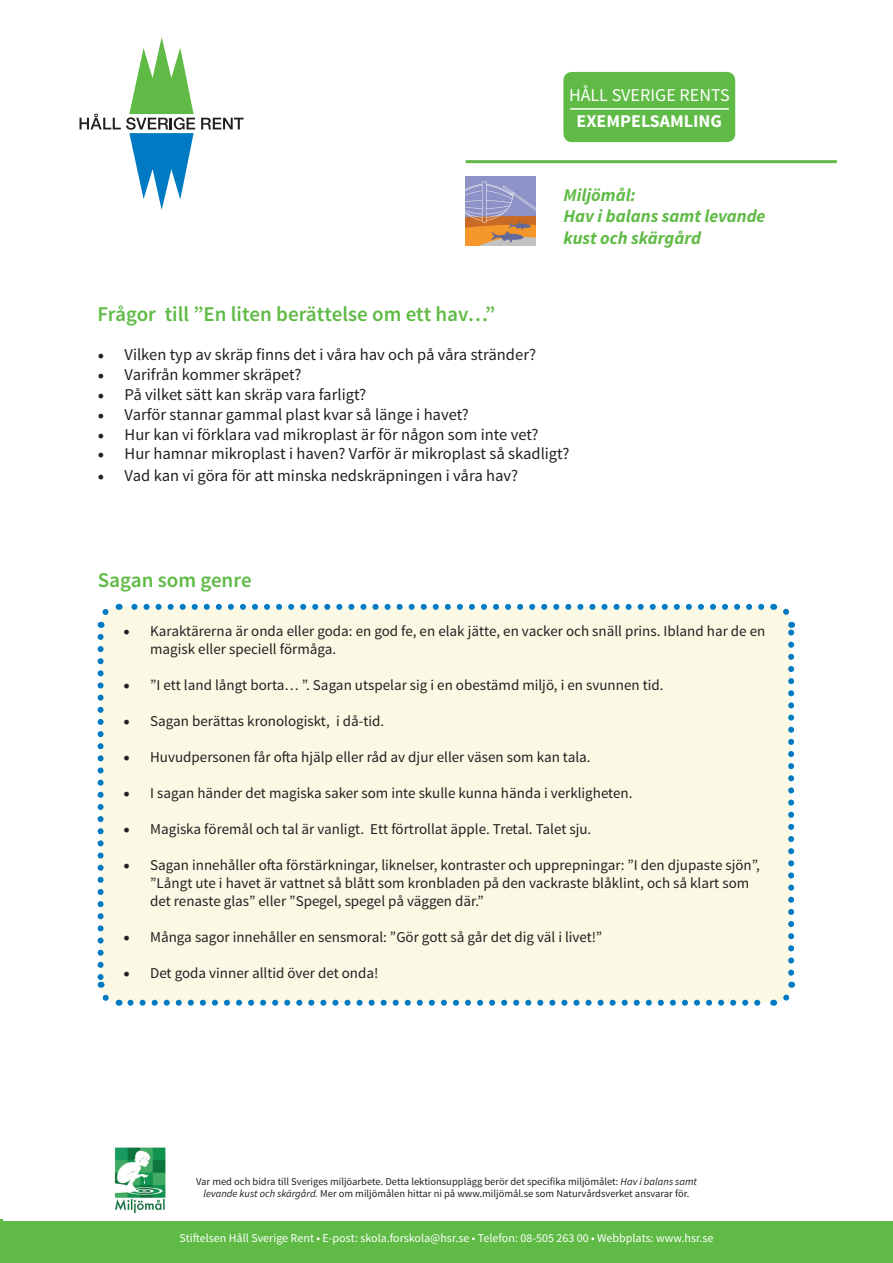
<style>
.page{position:relative;width:893px;height:1263px;background:#fff}
.page>*{position:absolute;margin:0;border:0;box-sizing:border-box;transform-origin:0 0}
.t1{font:600 21px "Source Sans Pro";color:#60bb46}
.t2{font:italic 700 18px/21.6px "Source Sans Pro";color:#60bb46}
.t3{font:18px "Source Sans Pro";color:#fff}
.t4{font:700 18px "Source Sans Pro";color:#fff}
.t5{font:16.5px "Source Sans Pro";color:#231f20}
.t6{font:15px/18px "Source Sans Pro";color:#231f20}
.t7{font:12px "Source Sans Pro";color:#fff}
.t8{font:10.5px/12.6px "Source Sans Pro";color:#231f20;text-align:center}
.s1{font-family:"Minion Pro";font-size:18px}
.s2{font-style:italic}
</style>
<div class="page">
<svg style="left:201px;top:118px;width:43px;height:11px"></svg>
<svg style="left:80px;top:37px;width:115px;height:173px"></svg>
<hr style="left:466px;top:160px;width:371px;height:3px;background:#60bb46">
<div style="left:563px;top:72px;width:172px;height:70px;background:#60bb46;border-radius:9px"></div>
<div style="left:0;top:1220px;width:893px;height:43px;background:#60bb46"></div>
<hr style="left:570px;top:108px;width:159px;height:2px;background:#fff">
<div style="left:101px;top:607px;width:690px;height:396px;background:#fbf9e4;border-radius:18px"></div>
<svg style="left:130px;top:1000px;width:631px;height:6px"></svg>
<svg style="left:97px;top:637px;width:23px;height:369px"></svg>
<svg style="left:773px;top:982px;width:23px;height:24px"></svg>
<svg style="left:772px;top:603px;width:23px;height:370px"></svg>
<svg style="left:97px;top:603px;width:664px;height:25px"></svg>
<img style="left:466px;top:176px;width:69px;height:70px">
<div style="left:3px;top:1131px;width:890px;height:90px;background:#fff"></div>
<img style="left:114px;top:1147px;width:52px;height:66px">
<p class="t3" style="left:569px;top:84px;width:162px">HÅLL SVERIGE RENTS</p>
<p class="t4" style="left:577px;top:109px;width:147px">EXEMPELSAMLING</p>
<p class="t2" style="left:563px;top:184px;width:204px">Miljömål:<br>Hav i balans samt levande kust och skärgård</p>
<p class="t1" style="left:98px;top:301px;width:399px">Frågor till ”En liten berättelse om ett hav…”</p>
<p class="t5" style="left:98px;top:345px;width:440px"><span class="s1">•</span> Vilken typ av skräp finns det i våra hav och på våra stränder?</p>
<p class="t5" style="left:98px;top:365px;width:205px"><span class="s1">•</span> Varifrån kommer skräpet?</p>
<p class="t5" style="left:98px;top:384px;width:270px"><span class="s1">•</span> På vilket sätt kan skräp vara farligt?</p>
<p class="t5" style="left:98px;top:404px;width:373px"><span class="s1">•</span> Varför stannar gammal plast kvar så länge i havet?</p>
<p class="t5" style="left:98px;top:424px;width:442px"><span class="s1">•</span> Hur kan vi förklara vad mikroplast är för någon som inte vet?</p>
<p class="t5" style="left:98px;top:444px;width:473px"><span class="s1">•</span> Hur hamnar mikroplast i haven? Varför är mikroplast så skadligt?</p>
<p class="t5" style="left:98px;top:465px;width:422px"><span class="s1">•</span> Vad kan vi göra för att minska nedskräpningen i våra hav?</p>
<p class="t1" style="left:98px;top:567px;width:155px">Sagan som genre</p>
<p class="t6" style="left:150px;top:623px;width:617px;text-indent:-27px"><span class="s1">•</span> Karaktärerna är onda eller goda: en god fe, en elak jätte, en vacker och snäll prins. Ibland har de en magisk eller speciell förmåga.</p>
<p class="t6" style="left:123px;top:677px;width:542px"><span class="s1">•</span> ”I ett land långt borta… ”. Sagan utspelar sig i en obestämd miljö, i en svunnen tid.</p>
<p class="t6" style="left:123px;top:713px;width:262px"><span class="s1">•</span> Sagan berättas kronologiskt, i då-tid.</p>
<p class="t6" style="left:123px;top:749px;width:469px"><span class="s1">•</span> Huvudpersonen får ofta hjälp eller råd av djur eller väsen som kan tala.</p>
<p class="t6" style="left:123px;top:785px;width:511px"><span class="s1">•</span> I sagan händer det magiska saker som inte skulle kunna hända i verkligheten.</p>
<p class="t6" style="left:123px;top:821px;width:470px"><span class="s1">•</span> Magiska föremål och tal är vanligt. Ett förtrollat äpple. Tretal. Talet sju.</p>
<p class="t6" style="left:150px;top:857px;width:611px;text-indent:-27px"><span class="s1">•</span> Sagan innehåller ofta förstärkningar, liknelser, kontraster och upprepningar: ”I den djupaste sjön”, ”Långt ute i havet är vattnet så blått som kronbladen på den vackraste blåklint, och så klart som det renaste glas” eller ”Spegel, spegel på väggen där.”</p>
<p class="t6" style="left:123px;top:929px;width:480px"><span class="s1">•</span> Många sagor innehåller en sensmoral: ”Gör gott så går det dig väl i livet!”</p>
<p class="t6" style="left:123px;top:965px;width:257px"><span class="s1">•</span> Det goda vinner alltid över det onda!</p>
<p class="t8" style="left:196px;top:1175px;width:502px">Var med och bidra till Sveriges miljöarbete. Detta lektionsupplägg berör det specifika miljömålet: <span class="s2">Hav i balans samt levande kust och skärgård.</span> Mer om miljömålen hittar ni på www.miljömål.se som Naturvårdsverket ansvarar för.</p>
<p class="t7" style="left:179px;top:1230px;width:536px">Stiftelsen Håll Sverige Rent • E-post: skola.forskola@hsr.se • Telefon: 08-505 263 00 • Webbplats: www.hsr.se</p>
</div>
